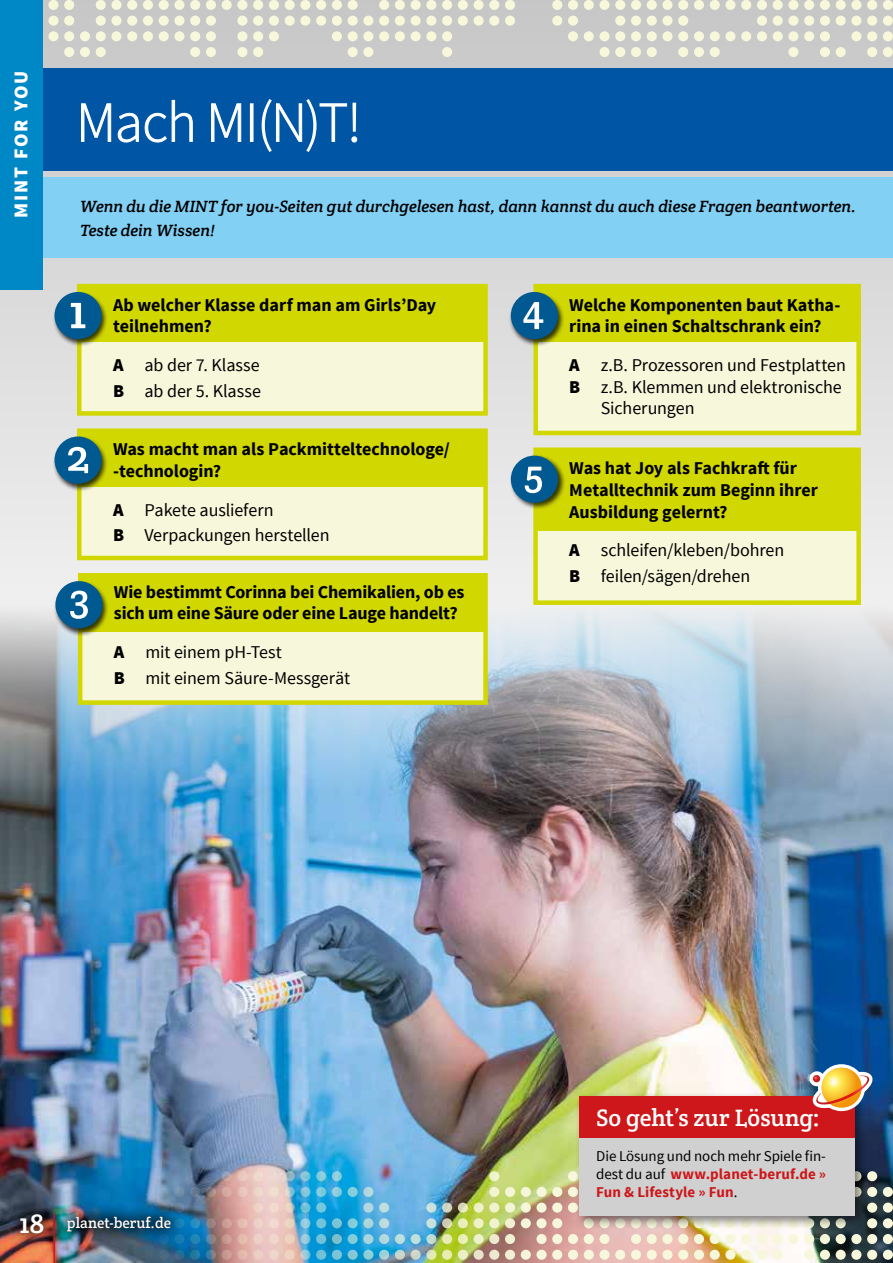
<style>
.page{position:relative;width:893px;height:1263px;background:#fff}
.page>*{position:absolute;margin:0;border:0;box-sizing:border-box;transform-origin:0 0}
.t1{font:300 57px "Source Sans Pro";letter-spacing:-.02em;color:#fff}
.t2{font:24px "Crete Round";color:#fff}
.t3{font:900 19.5px "Source Sans Pro";letter-spacing:.1em;color:#fff}
.t4{font:700 18px/21.6px "Source Sans Pro";letter-spacing:-.005em;color:#000}
.t5{font:18px/25.8px "Source Sans Pro";letter-spacing:-.005em;color:#000}
.t6{font:italic 16.5px/24px "Crete Round";letter-spacing:-.01em;color:#000}
.t7{font:15px/18px "Source Sans Pro";letter-spacing:-.005em;color:#000;text-align:justify}
.t8{font:15px "Crete Round";color:#fff}
.s1{font-weight:900}
.s2{font-weight:700;color:#cd171a}
.s3{font-size:28.5px}
</style>
<div class="page">
<svg style="left:0;top:0;width:893px;height:597px;background:#dcdddd"></svg>
<div style="left:0;top:177px;width:893px;height:81px;background:#83d0f5"></div>
<img style="left:0;top:597px;width:893px;height:666px">
<svg style="left:48px;top:0;width:845px;height:57px;background:#d4d4cd"></svg>
<div style="left:0;top:69px;width:893px;height:102px;background:#0056a4"></div>
<img style="left:48px;top:1171px;width:845px;height:92px">
<div style="left:536px;top:450px;width:323px;height:153px;background:#f7f7db"></div>
<div style="left:536px;top:450px;width:323px;height:81px;background:#d1d700"></div>
<div style="left:533px;top:447px;width:328px;height:158px;border:4px solid #d1d700"></div>
<div style="left:509px;top:454px;width:56px;height:56px;background:#000;opacity:.75"></div>
<div style="left:511px;top:456px;width:47px;height:47px;background:#005a91;border-radius:50%"></div>
<svg style="left:525px;top:467px;width:17px;height:26px"></svg>
<div style="left:536px;top:286px;width:323px;height:147px;background:#f7f7db"></div>
<div style="left:536px;top:286px;width:323px;height:56px;background:#d1d700"></div>
<div style="left:533px;top:284px;width:328px;height:151px;border:4px solid #d1d700"></div>
<div style="left:508px;top:291px;width:56px;height:56px;background:#000;opacity:.75"></div>
<div style="left:511px;top:292px;width:47px;height:47px;background:#005a91;border-radius:50%"></div>
<svg style="left:523px;top:302px;width:20px;height:27px"></svg>
<div style="left:80px;top:575px;width:406px;height:128px;background:#f7f7db"></div>
<div style="left:80px;top:576px;width:406px;height:55px;background:#d1d700"></div>
<div style="left:78px;top:573px;width:410px;height:132px;border:4px solid #d1d700"></div>
<div style="left:53px;top:580px;width:56px;height:56px;background:#000;opacity:.75"></div>
<div style="left:55px;top:581px;width:48px;height:47px;background:#005a91;border-radius:50%"></div>
<svg style="left:70px;top:591px;width:18px;height:28px"></svg>
<svg style="left:81px;top:103px;width:30px;height:39px"></svg>
<svg style="left:118px;top:113px;width:21px;height:30px"></svg>
<svg style="left:145px;top:100px;width:48px;height:43px"></svg>
<svg style="left:211px;top:103px;width:30px;height:39px"></svg>
<div style="left:250px;top:103px;width:3px;height:39px;border:1px solid #fff"></div>
<svg style="left:261px;top:99px;width:96px;height:53px"></svg>
<div style="left:79px;top:286px;width:407px;height:127px;background:#f7f7db"></div>
<div style="left:79px;top:286px;width:407px;height:56px;background:#d1d700"></div>
<div style="left:77px;top:284px;width:411px;height:132px;border:4px solid #d1d700"></div>
<div style="left:52px;top:291px;width:56px;height:56px;background:#000;opacity:.75"></div>
<div style="left:55px;top:292px;width:47px;height:47px;background:#005a91;border-radius:50%"></div>
<svg style="left:71px;top:303px;width:14px;height:25px"></svg>
<div style="left:79px;top:431px;width:407px;height:127px;background:#f7f7db"></div>
<div style="left:79px;top:431px;width:407px;height:56px;background:#d1d700"></div>
<div style="left:77px;top:428px;width:411px;height:132px;border:4px solid #d1d700"></div>
<div style="left:52px;top:435px;width:56px;height:57px;background:#000;opacity:.75"></div>
<div style="left:55px;top:436px;width:47px;height:48px;background:#005a91;border-radius:50%"></div>
<svg style="left:68px;top:447px;width:20px;height:26px"></svg>
<div style="left:575px;top:1092px;width:293px;height:137px;background:#000;opacity:.5"></div>
<div style="left:579px;top:1096px;width:276px;height:119px;background:#d0d0d0"></div>
<div style="left:579px;top:1096px;width:276px;height:42px;background:#cd171a"></div>
<svg style="left:807px;top:1062px;width:69px;height:52px"></svg>
<hr style="left:53px;top:1213px;width:2px;height:50px;background:#cd171a">
<div style="left:0;top:0;width:42px;height:289px;background:#0088c6"></div>
<img style="left:5px;top:1198px;width:53px;height:50px">
<img style="left:52px;top:1201px;width:134px;height:45px">
<p class="t3" style="left:8px;top:218px;width:149px;rotate:-90deg">MINT FOR YOU</p>
<h1 class="t1" style="left:76px;top:88px;width:287px">Mach MI(N)T!</h1>
<p class="t6" style="left:80px;top:194px;width:777px">Wenn du die MINT for you-Seiten gut durchgelesen hast, dann kannst du auch diese Fragen beantworten.<br>Teste dein Wissen!</p>
<p class="t4" style="left:113px;top:295px;width:325px">Ab welcher Klasse darf man am Girls’Day teilnehmen?</p>
<p class="t5" style="left:113px;top:352px;width:149px"><span class="s1">A</span> ab der 7. Klasse<br><span class="s1">B</span> ab der 5. Klasse</p>
<p class="t4" style="left:113px;top:439px;width:339px">Was macht man als Packmitteltechnologe/ -technologin?</p>
<p class="t5" style="left:113px;top:497px;width:218px"><span class="s1">A</span> Pakete ausliefern<br><span class="s1">B</span> Verpackungen herstellen</p>
<p class="t4" style="left:114px;top:582px;width:352px">Wie bestimmt Corinna bei Chemikalien, ob es sich um eine Säure oder eine Lauge handelt?</p>
<p class="t5" style="left:114px;top:639px;width:238px"><span class="s1">A</span> mit einem pH-Test<br><span class="s1">B</span> mit einem Säure-Messgerät</p>
<p class="t4" style="left:569px;top:295px;width:273px">Welche Komponenten baut Katha&shy;rina in einen Schaltschrank ein?</p>
<p class="t5" style="left:569px;top:352px;width:278px"><span class="s1">A</span> z.B. Prozessoren und Festplatten</p>
<p class="t5" style="left:569px;top:374px;width:274px"><span class="s1">B</span> z.B. Klemmen und elektronische</p>
<p class="t5" style="left:601px;top:396px;width:95px">Sicherungen</p>
<p class="t4" style="left:569px;top:458px;width:250px">Was hat Joy als Fachkraft für<br>Metalltechnik zum Beginn ihrer<br>Ausbildung gelernt?</p>
<p class="t5" style="left:569px;top:538px;width:217px"><span class="s1">A</span> schleifen/kleben/bohren<br><span class="s1">B</span> feilen/sägen/drehen</p>
<h2 class="t2" style="left:596px;top:1102px;width:225px">So geht’s zur Lösung:</h2>
<p class="t7" style="left:596px;top:1147px;width:231px">Die Lösung und noch mehr Spiele fin&shy;dest du auf <span class="s2">www.planet-beruf.de » Fun &amp; Lifestyle » Fun</span>.</p>
<p class="t8" style="left:20px;top:1213px;width:153px"><span class="s3">18</span> planet-beruf.de</p>
</div>
